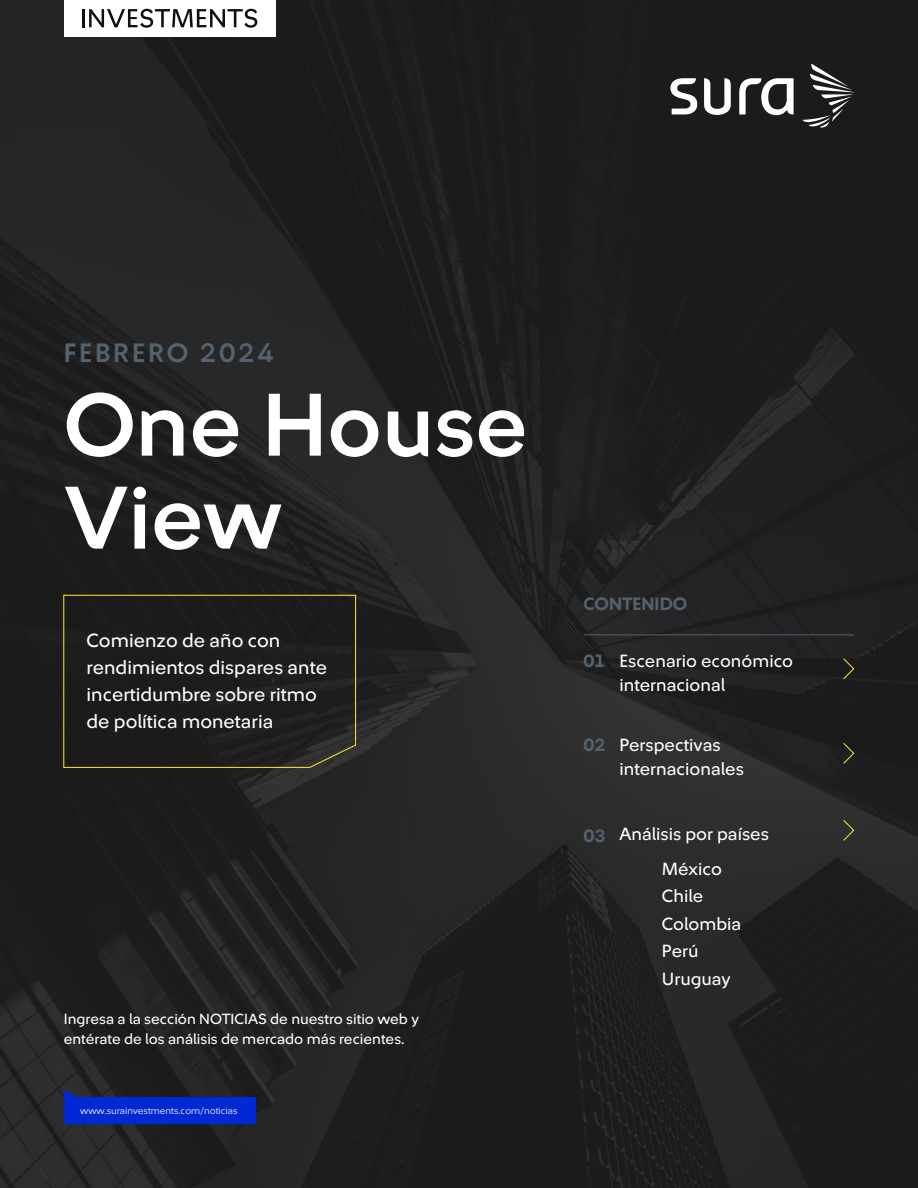
<style>
.page{position:relative;width:918px;height:1188px;background:#fff}
.page>*{position:absolute;margin:0;border:0;box-sizing:border-box;transform-origin:0 0}
.t1{font:90px/93px "Sura Sans Seminegrita";color:#fff}
.t2{font:27px "Sura Sans Seminegrita";letter-spacing:.1em;color:#54636f}
.t3{font:19.5px/27px "Sura Sans";color:#fff}
.t4{font:18px/27.5px "Sura Sans";color:#fff}
.t5{font:18px "Sura Sans Negrita";color:#54636f}
.t6{font:15px/19.5px "Sura Sans";color:#fff}
.t7{font:9.75px "Sura Sans Ligera";color:#fff}
.s1{font-family:"Sura Sans Negrita";color:#54636f}
</style>
<div class="page">
<img style="left:0;top:0;width:918px;height:1188px">
<svg style="left:803px;top:64px;width:51px;height:64px;background:#424243"></svg>
<svg style="left:670px;top:78px;width:124px;height:37px"></svg>
<svg style="left:63px;top:595px;width:293px;height:173px;background:#21211f"></svg>
<hr style="left:584px;top:635px;width:270px;height:1px;background:#54636f">
<svg style="left:843px;top:658px;width:12px;height:22px"></svg>
<svg style="left:843px;top:742px;width:12px;height:22px"></svg>
<svg style="left:843px;top:819px;width:12px;height:22px"></svg>
<svg style="left:64px;top:1090px;width:192px;height:34px;background:#0627b0"></svg>
<div style="left:64px;top:0;width:212px;height:36px;background:#fff"></div>
<hr style="left:82px;top:9px;width:3px;height:18px;background:#0f0f11">
<svg style="left:89px;top:9px;width:168px;height:19px"></svg>
<h2 class="t2" style="left:64px;top:339px;width:212px">FEBRERO 2024</h2>
<h1 class="t1" style="left:64px;top:381px;width:465px">One House<br>View</h1>
<p class="t3" style="left:87px;top:627px;width:242px">Comienzo de año con rendimientos dispares ante incertidumbre sobre ritmo de política monetaria</p>
<p class="t6" style="left:64px;top:1010px;width:357px">Ingresa a la sección NOTICIAS de nuestro sitio web y entérate de los análisis de mercado más recientes.</p>
<p class="t7" style="left:80px;top:1106px;width:159px">www.surainvestments.com/noticias</p>
<p class="t5" style="left:584px;top:594px;width:105px">CONTENIDO</p>
<p class="t4" style="left:619px;top:649px;width:175px;line-height:24px;text-indent:-36px"><span class="s1">01</span> Escenario económico internacional</p>
<p class="t4" style="left:619px;top:734px;width:126px;line-height:24px;text-indent:-36px"><span class="s1">02</span> Perspectivas internacionales</p>
<p class="t4" style="left:662px;top:817px;width:109px;line-height:34.8px;text-indent:-78px"><span class="s1">03</span> Análisis por países<br>México</p>
<p class="t4" style="left:662px;top:883px;width:81px">Chile<br>Colombia<br>Perú<br>Uruguay</p>
</div>
